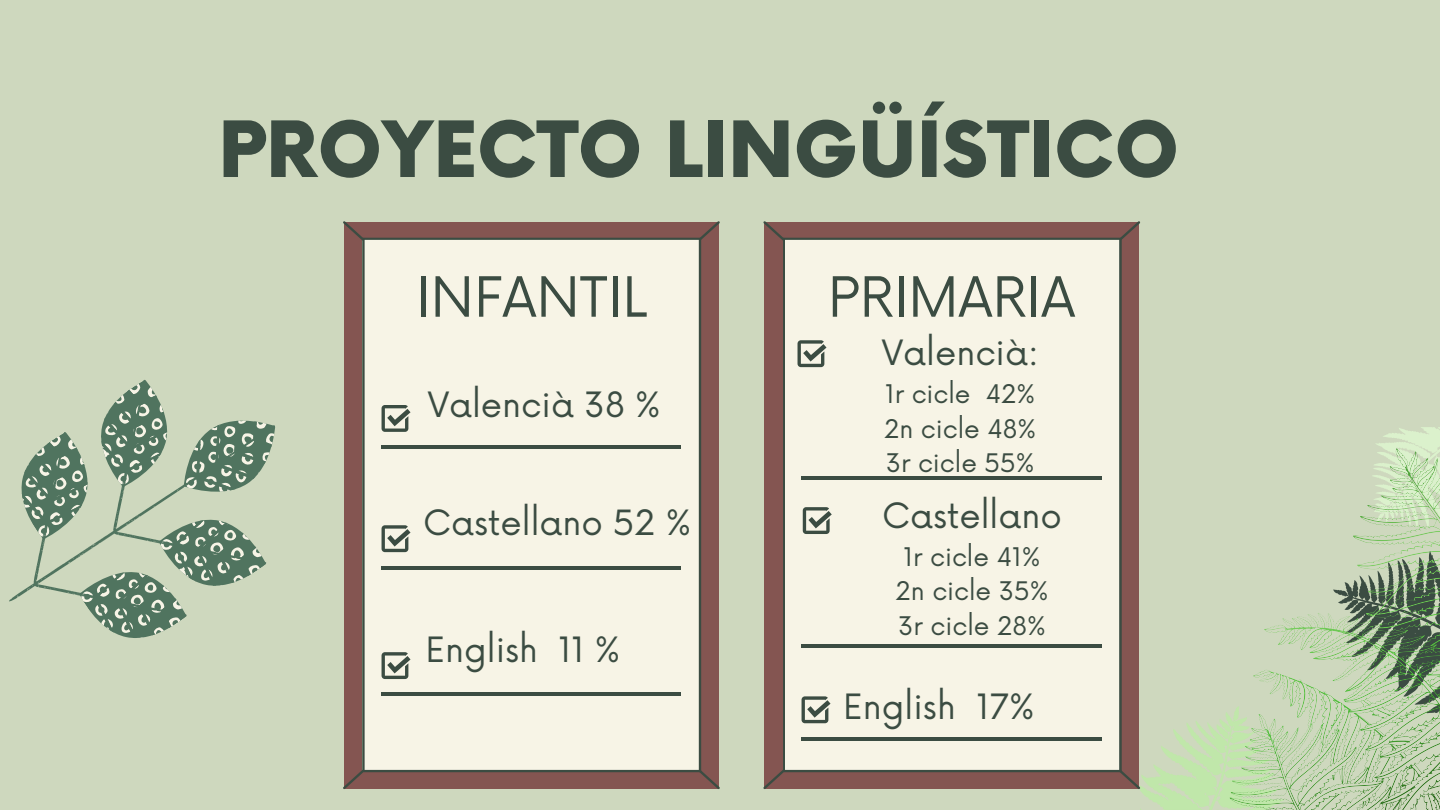
<style>
.page{position:relative;width:1440px;height:810px;background:#ced8be}
.page>*{position:absolute;margin:0;border:0;box-sizing:border-box;transform-origin:0 0}
.t1{font:900 75.5px "Now";color:#3b4c42}
.t2{font:54px "Now";color:#3b4c42}
.t3{font:34px "Now";color:#3b4c42}
.t4{font:25px/34.5px "Now";color:#3b4c42;text-align:center}
</style>
<div class="page">
<div style="left:344px;top:222px;width:375px;height:567px;background:#845551"></div>
<svg style="left:343px;top:221px;width:377px;height:20px"></svg>
<svg style="left:343px;top:770px;width:377px;height:19px"></svg>
<div style="left:362px;top:238px;width:339px;height:534px;background:#f7f4e6"></div>
<svg style="left:1372px;top:427px;width:68px;height:100px"></svg>
<svg style="left:1333px;top:551px;width:107px;height:191px"></svg>
<svg style="left:9px;top:379px;width:267px;height:259px"></svg>
<hr style="left:381px;top:566px;width:300px;height:3px;background:#3b4c42">
<svg style="left:382px;top:525px;width:29px;height:27px"></svg>
<hr style="left:381px;top:445px;width:300px;height:4px;background:#3b4c42">
<svg style="left:382px;top:405px;width:29px;height:27px"></svg>
<hr style="left:381px;top:693px;width:300px;height:3px;background:#3b4c42">
<svg style="left:382px;top:652px;width:29px;height:27px"></svg>
<div style="left:765px;top:222px;width:374px;height:567px;background:#845551"></div>
<svg style="left:764px;top:221px;width:376px;height:20px"></svg>
<hr style="left:1119px;top:238px;width:3px;height:534px;background:#3b4c42">
<div style="left:783px;top:238px;width:337px;height:458px;background:#f7f4e6"></div>
<hr style="left:801px;top:476px;width:300px;height:3px;background:#3b4c42">
<svg style="left:798px;top:340px;width:29px;height:27px"></svg>
<hr style="left:801px;top:644px;width:300px;height:4px;background:#3b4c42">
<svg style="left:803px;top:507px;width:29px;height:27px"></svg>
<svg style="left:764px;top:696px;width:529px;height:114px"></svg>
<h1 class="t1" style="left:218px;top:109px;width:962px">PROYECTO LINGÜÍSTICO</h1>
<p class="t2" style="left:416px;top:267px;width:233px">INFANTIL</p>
<p class="t2" style="left:828px;top:267px;width:249px">PRIMARIA</p>
<h2 class="t3" style="left:428px;top:386px;width:234px">Valencià 38 %</h2>
<h3 class="t3" style="left:882px;top:334px;width:158px">Valencià:</h3>
<p class="t4" style="left:885px;top:378px;width:152px">1r cicle 42%</p>
<h3 class="t4" style="left:884px;top:413px;width:154px">2n cicle 48%</h3>
<p class="t4" style="left:886px;top:447px;width:150px">3r cicle 55%</p>
<h3 class="t3" style="left:423px;top:504px;width:269px">Castellano 52 %</h3>
<p class="t3" style="left:882px;top:496px;width:181px">Castellano</p>
<p class="t4" style="left:895px;top:541px;width:155px">1r cicle 41%<br>2n cicle 35%<br>3r cicle 28%</p>
<p class="t3" style="left:425px;top:631px;width:196px">English 11 %</p>
<h2 class="t3" style="left:843px;top:688px;width:193px">English 17%</h2>
</div>
